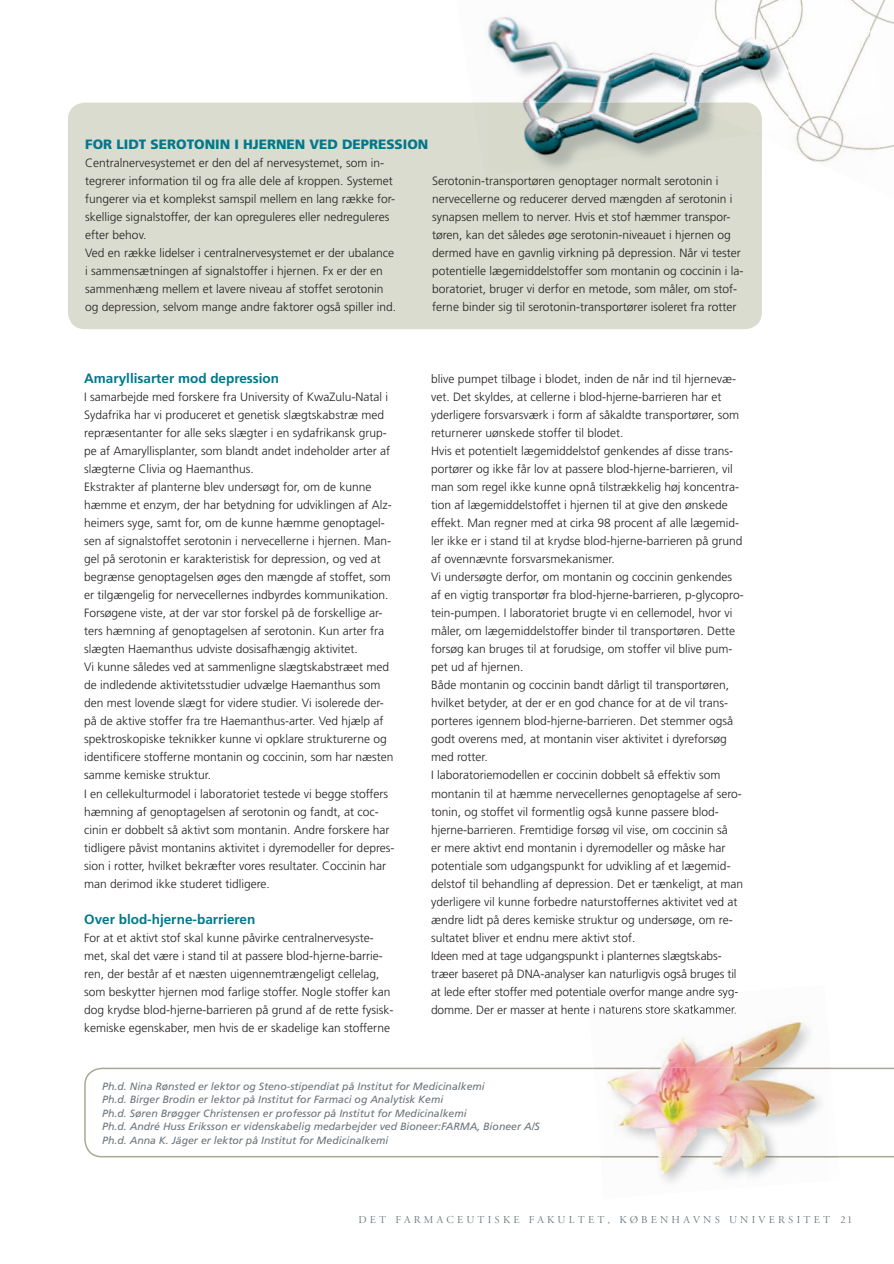
<style>
.page{position:relative;width:894px;height:1264px;background:#fff}
.page>*{position:absolute;margin:0;border:0;box-sizing:border-box;transform-origin:0 0}
.t1{font:700 13.5px "Frutiger LT Std";color:#00788b}
.t2{font:900 13.5px "Frutiger LT Std";color:#00788b}
.t3{font:300 12px/18px "Frutiger LT Std";color:#231f20}
.t4{font:italic 10.5px/13.5px "Frutiger LT Std";color:#6a747b}
.t5{font:10.5px "Adobe Garamond Titling";letter-spacing:.31em;color:#6a747b}
</style>
<div class="page">
<div style="left:68px;top:103px;width:693px;height:226px;background:#d9dcce;border-radius:17px"></div>
<img style="left:870px;top:0;width:23px;height:35px">
<img style="left:881px;top:145px;width:12px;height:4px">
<img style="left:796px;top:128px;width:85px;height:35px">
<svg style="left:84px;top:1067px;width:809px;height:90px"></svg>
<img style="left:761px;top:149px;width:1px;height:24px">
<img style="left:761px;top:132px;width:1px;height:17px">
<img style="left:454px;top:17px;width:60px;height:86px">
<img style="left:788px;top:37px;width:83px;height:91px">
<img style="left:714px;top:0;width:156px;height:37px">
<img style="left:490px;top:20px;width:180px;height:83px">
<img style="left:522px;top:103px;width:185px;height:65px">
<img style="left:670px;top:20px;width:118px;height:112px">
<img style="left:687px;top:103px;width:74px;height:31px">
<img style="left:588px;top:992px;width:150px;height:166px">
<img style="left:593px;top:1067px;width:13px;height:90px">
<img style="left:656px;top:992px;width:81px;height:6px">
<img style="left:588px;top:1004px;width:147px;height:9px">
<img style="left:828px;top:1067px;width:11px;height:91px">
<img style="left:606px;top:1017px;width:222px;height:166px">
<p class="t2" style="left:85px;top:136px;width:344px">FOR LIDT SEROTONIN I HJERNEN VED DEPRESSION</p>
<p class="t3" style="left:85px;top:154px;width:312px">Centralnervesystemet er den del af nervesystemet, som in&shy;tegrerer information til og fra alle dele af kroppen. Systemet fungerer via et komplekst samspil mellem en lang række for&shy;skellige signalstoffer, der kan opreguleres eller nedreguleres efter behov.<br>Ved en række lidelser i centralnervesystemet er der ubalance i sammensætningen af signalstoffer i hjernen. Fx er der en sammenhæng mellem et lavere niveau af stoffet serotonin og depression, selvom mange andre faktorer også spiller ind.</p>
<p class="t3" style="left:432px;top:172px;width:313px">Serotonin-transportøren genoptager normalt serotonin i nervecellerne og reducerer derved mængden af serotonin i synapsen mellem to nerver. Hvis et stof hæmmer transpor&shy;tøren, kan det således øge serotonin-niveauet i hjernen og dermed have en gavnlig virkning på depression. Når vi tester potentielle lægemiddelstoffer som montanin og coccinin i la&shy;boratoriet, bruger vi derfor en metode, som måler, om stof&shy;ferne binder sig til serotonin-transportører isoleret fra rotter</p>
<p class="t1" style="left:84px;top:370px;width:196px">Amaryllisarter mod depression</p>
<p class="t3" style="left:84px;top:388px;width:312px">I samarbejde med forskere fra University of KwaZulu-Natal i Sydafrika har vi produceret et genetisk slægtskabstræ med repræsentanter for alle seks slægter i en sydafrikansk grup&shy;pe af Amaryllisplanter, som blandt andet indeholder arter af slægterne Clivia og Haemanthus.<br>Ekstrakter af planterne blev undersøgt for, om de kunne hæmme et enzym, der har betydning for udviklingen af Alz&shy;heimers syge, samt for, om de kunne hæmme genoptagel&shy;sen af signalstoffet serotonin i nervecellerne i hjernen. Man&shy;gel på serotonin er karakteristisk for depression, og ved at begrænse genoptagelsen øges den mængde af stoffet, som er tilgængelig for nervecellernes indbyrdes kommunikation.<br>Forsøgene viste, at der var stor forskel på de forskellige ar&shy;ters hæmning af genoptagelsen af serotonin. Kun arter fra slægten Haemanthus udviste dosisafhængig aktivitet.<br>Vi kunne således ved at sammenligne slægtskabstræet med de indledende aktivitetsstudier udvælge Haemanthus som den mest lovende slægt for videre studier. Vi isolerede der&shy;på de aktive stoffer fra tre Haemanthus-arter. Ved hjælp af spektroskopiske teknikker kunne vi opklare strukturerne og identificere stofferne montanin og coccinin, som har næsten samme kemiske struktur.<br>I en cellekulturmodel i laboratoriet testede vi begge stoffers hæmning af genoptagelsen af serotonin og fandt, at coc&shy;cinin er dobbelt så aktivt som montanin. Andre forskere har tidligere påvist montanins aktivitet i dyremodeller for depres&shy;sion i rotter, hvilket bekræfter vores resultater. Coccinin har man derimod ikke studeret tidligere.</p>
<p class="t1" style="left:84px;top:910px;width:173px">Over blod-hjerne-barrieren</p>
<p class="t3" style="left:84px;top:928px;width:311px">For at et aktivt stof skal kunne påvirke centralnervesyste&shy;met, skal det være i stand til at passere blod-hjerne-barrie&shy;ren, der består af et næsten uigennemtrængeligt cellelag, som beskytter hjernen mod farlige stoffer. Nogle stoffer kan dog krydse blod-hjerne-barrieren på grund af de rette fysisk&shy;kemiske egenskaber, men hvis de er skadelige kan stofferne</p>
<p class="t3" style="left:431px;top:370px;width:314px">blive pumpet tilbage i blodet, inden de når ind til hjernevæ&shy;vet. Det skyldes, at cellerne i blod-hjerne-barrieren har et yderligere forsvarsværk i form af såkaldte transportører, som returnerer uønskede stoffer til blodet.<br>Hvis et potentielt lægemiddelstof genkendes af disse trans&shy;portører og ikke får lov at passere blod-hjerne-barrieren, vil man som regel ikke kunne opnå tilstrækkelig høj koncentra&shy;tion af lægemiddelstoffet i hjernen til at give den ønskede effekt. Man regner med at cirka 98 procent af alle lægemid&shy;ler ikke er i stand til at krydse blod-hjerne-barrieren på grund af ovennævnte forsvarsmekanismer.<br>Vi undersøgte derfor, om montanin og coccinin genkendes af en vigtig transportør fra blod-hjerne-barrieren, p-glycopro&shy;tein-pumpen. I laboratoriet brugte vi en cellemodel, hvor vi måler, om lægemiddelstoffer binder til transportøren. Dette forsøg kan bruges til at forudsige, om stoffer vil blive pum&shy;pet ud af hjernen.<br>Både montanin og coccinin bandt dårligt til transportøren, hvilket betyder, at der er en god chance for at de vil trans&shy;porteres igennem blod-hjerne-barrieren. Det stemmer også godt overens med, at montanin viser aktivitet i dyreforsøg med rotter.<br>I laboratoriemodellen er coccinin dobbelt så effektiv som montanin til at hæmme nervecellernes genoptagelse af sero&shy;tonin, og stoffet vil formentlig også kunne passere blod&shy;hjerne-barrieren. Fremtidige forsøg vil vise, om coccinin så<br>er mere aktivt end montanin i dyremodeller og måske har potentiale som udgangspunkt for udvikling af et lægemid&shy;delstof til behandling af depression. Det er tænkeligt, at man yderligere vil kunne forbedre naturstoffernes aktivitet ved at ændre lidt på deres kemiske struktur og undersøge, om re&shy;sultatet bliver et endnu mere aktivt stof.<br>Ideen med at tage udgangspunkt i planternes slægtskabs&shy;træer baseret på DNA-analyser kan naturligvis også bruges til at lede efter stoffer med potentiale overfor mange andre syg-</p>
<p class="t4" style="left:102px;top:1079px;width:439px">Ph.d. Nina Rønsted er lektor og Steno-stipendiat på Institut for Medicinalkemi<br>Ph.d. Birger Brodin er lektor på Institut for Farmaci og Analytisk Kemi<br>Ph.d. Søren Brøgger Christensen er professor på Institut for Medicinalkemi<br>Ph.d. André Huss Eriksson er videnskabelig medarbejder ved Bioneer:FARMA, Bioneer A/S Ph.d. Anna K. Jäger er lektor på Institut for Medicinalkemi</p>
<p class="t5" style="left:358px;top:1212px;width:495px">DET FARMACEUTISKE FAKULTET, KØBENHAVNS UNIVERSITET 21</p>
</div>
